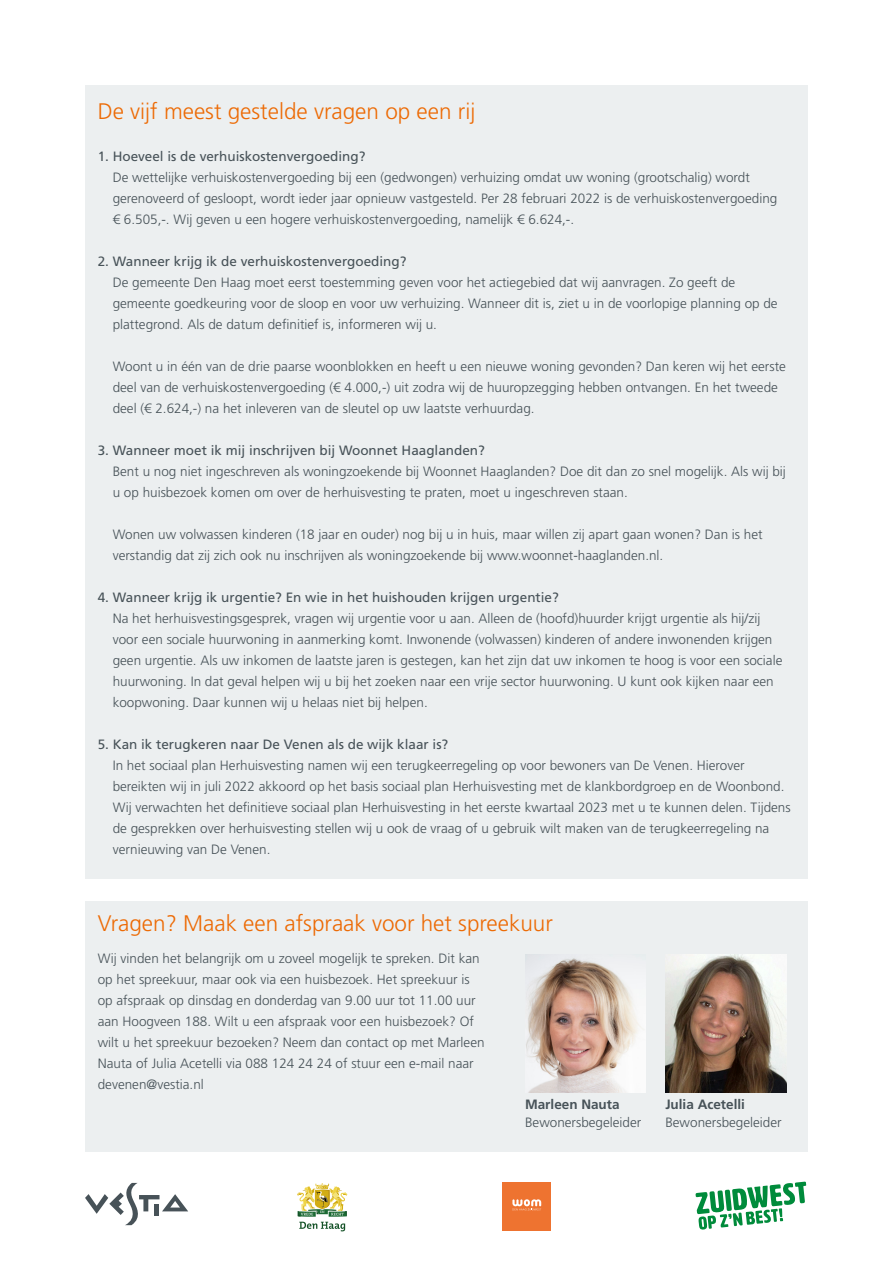
<style>
.page{position:relative;width:893px;height:1263px;background:#fff}
.page>*{position:absolute;margin:0;border:0;box-sizing:border-box;transform-origin:0 0}
.Oranje_kop_artikel{font:300 22.5px "Frutiger LT Std";color:#ed6a04}
.Artikeltekst{font:300 13.5px/21px "Frutiger LT Std";color:#475258}
.Artikeltekst-2{font:13.5px "Frutiger LT Std";color:#475258}
.Introtekst_bold{font:700 13.5px "Frutiger LT Std";color:#475258}
</style>
<div class="page">
<svg style="left:85px;top:1183px;width:103px;height:42px"></svg>
<div style="left:503px;top:1182px;width:48px;height:48px;background:#ee7330"></div>
<svg style="left:512px;top:1199px;width:29px;height:11px"></svg>
<svg style="left:297px;top:1183px;width:50px;height:48px"></svg>
<div style="left:85px;top:85px;width:723px;height:794px;background:#eceff0"></div>
<div style="left:85px;top:901px;width:723px;height:251px;background:#eceff0"></div>
<img style="left:525px;top:955px;width:121px;height:137px">
<img style="left:665px;top:955px;width:121px;height:137px">
<svg style="left:695px;top:1181px;width:111px;height:49px"></svg>
<p class="Oranje_kop_artikel" style="left:98px;top:98px;width:379px">De vijf meest gestelde vragen op een rij</p>
<p class="Artikeltekst-2" style="left:98px;top:148px;width:269px">1. Hoeveel is de verhuiskostenvergoeding?</p>
<p class="Artikeltekst" style="left:113px;top:167px;width:666px">De wettelijke verhuiskostenvergoeding bij een (gedwongen) verhuizing omdat uw woning (grootschalig) wordt gerenoveerd of gesloopt, wordt ieder jaar opnieuw vastgesteld. Per 28 februari 2022 is de verhuiskostenvergoeding</p>
<p class="Artikeltekst" style="left:113px;top:209px;width:463px">€ 6.505,-. Wij geven u een hogere verhuiskostenvergoeding, namelijk € 6.624,-.</p>
<p class="Artikeltekst-2" style="left:98px;top:253px;width:310px">2. Wanneer krijg ik de verhuiskostenvergoeding?</p>
<p class="Artikeltekst" style="left:113px;top:272px;width:666px">De gemeente Den Haag moet eerst toestemming geven voor het actiegebied dat wij aanvragen. Zo geeft de gemeente goedkeuring voor de sloop en voor uw verhuizing. Wanneer dit is, ziet u in de voorlopige planning op de plattegrond. Als de datum definitief is, informeren wij u.</p>
<p class="Artikeltekst" style="left:113px;top:356px;width:675px">Woont u in één van de drie paarse woonblokken en heeft u een nieuwe woning gevonden? Dan keren wij het eerste deel van de verhuiskostenvergoeding (€ 4.000,-) uit zodra wij de huuropzegging hebben ontvangen. En het tweede deel (€ 2.624,-) na het inleveren van de sleutel op uw laatste verhuurdag.</p>
<p class="Artikeltekst-2" style="left:98px;top:442px;width:389px">3. Wanneer moet ik mij inschrijven bij Woonnet Haaglanden?</p>
<p class="Artikeltekst" style="left:113px;top:461px;width:675px">Bent u nog niet ingeschreven als woningzoekende bij Woonnet Haaglanden? Doe dit dan zo snel mogelijk. Als wij bij u op huisbezoek komen om over de herhuisvesting te praten, moet u ingeschreven staan.</p>
<p class="Artikeltekst" style="left:113px;top:524px;width:651px">Wonen uw volwassen kinderen (18 jaar en ouder) nog bij u in huis, maar willen zij apart gaan wonen? Dan is het verstandig dat zij zich ook nu inschrijven als woningzoekende bij www.woonnet-haaglanden.nl.</p>
<p class="Artikeltekst-2" style="left:98px;top:589px;width:463px">4. Wanneer krijg ik urgentie? En wie in het huishouden krijgen urgentie?</p>
<p class="Artikeltekst" style="left:113px;top:608px;width:671px">Na het herhuisvestingsgesprek, vragen wij urgentie voor u aan. Alleen de (hoofd)huurder krijgt urgentie als hij/zij voor een sociale huurwoning in aanmerking komt. Inwonende (volwassen) kinderen of andere inwonenden krijgen geen urgentie. Als uw inkomen de laatste jaren is gestegen, kan het zijn dat uw inkomen te hoog is voor een sociale huurwoning. In dat geval helpen wij u bij het zoeken naar een vrije sector huurwoning. U kunt ook kijken naar een koopwoning. Daar kunnen wij u helaas niet bij helpen.</p>
<p class="Artikeltekst-2" style="left:98px;top:736px;width:352px">5. Kan ik terugkeren naar De Venen als de wijk klaar is?</p>
<p class="Artikeltekst" style="left:113px;top:755px;width:680px">In het sociaal plan Herhuisvesting namen wij een terugkeerregeling op voor bewoners van De Venen. Hierover bereikten wij in juli 2022 akkoord op het basis sociaal plan Herhuisvesting met de klankbordgroep en de Woonbond.<br>Wij verwachten het definitieve sociaal plan Herhuisvesting in het eerste kwartaal 2023 met u te kunnen delen. Tijdens de gesprekken over herhuisvesting stellen wij u ook de vraag of u gebruik wilt maken van de terugkeerregeling na vernieuwing van De Venen.</p>
<p class="Oranje_kop_artikel" style="left:98px;top:911px;width:457px">Vragen? Maak een afspraak voor het spreekuur</p>
<p class="Artikeltekst" style="left:98px;top:948px;width:388px">Wij vinden het belangrijk om u zoveel mogelijk te spreken. Dit kan op het spreekuur, maar ook via een huisbezoek. Het spreekuur is op afspraak op dinsdag en donderdag van 9.00 uur tot 11.00 uur aan Hoogveen 188. Wilt u een afspraak voor een huisbezoek? Of wilt u het spreekuur bezoeken? Neem dan contact op met Marleen Nauta of Julia Acetelli via 088 124 24 24 of stuur een e-mail naar devenen@vestia.nl</p>
<p class="Introtekst_bold" style="left:525px;top:1096px;width:96px">Marleen Nauta</p>
<p class="Artikeltekst" style="left:525px;top:1111px;width:118px">Bewonersbegeleider</p>
<p class="Introtekst_bold" style="left:665px;top:1096px;width:81px">Julia Acetelli</p>
<p class="Artikeltekst" style="left:665px;top:1111px;width:118px">Bewonersbegeleider</p>
</div>
